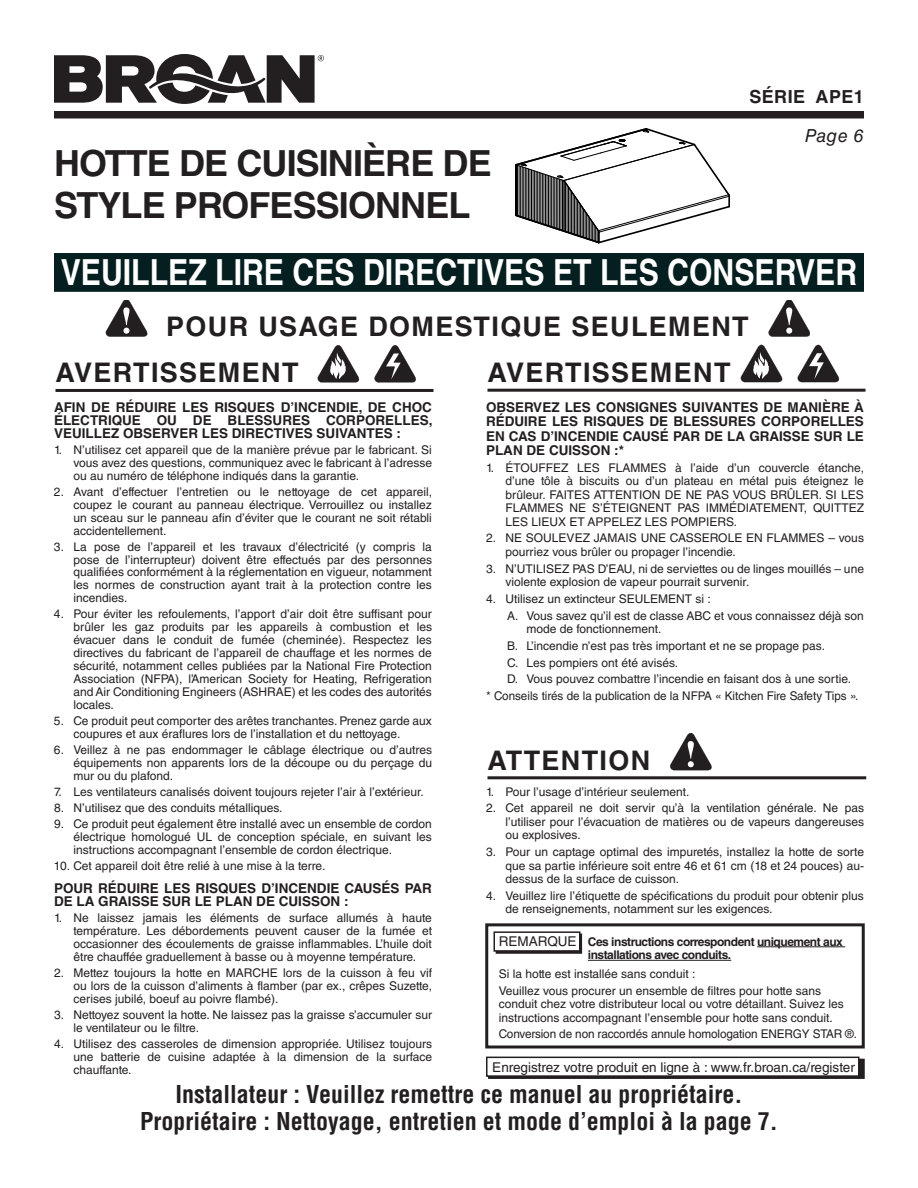
<style>
.page{position:relative;width:918px;height:1188px;background:#fff}
.page>*{position:absolute;margin:0;border:0;box-sizing:border-box;transform-origin:0 0}
.t1{font:700 36px "Helvetica LT Std";color:#fff;scale:.84 1}
.t2{font:700 36px/42.3px "Helvetica LT Std";letter-spacing:-.025em;color:#231f20}
.t3{font:700 27px/45.9px "Helvetica LT Std";letter-spacing:.05em;color:#231f20}
.t4{font:700 condensed 24px/27.3px "Helvetica LT Std";color:#231f20;text-align:center}
.t5{font:700 18px "Helvetica LT Std";letter-spacing:.025em;color:#231f20}
.t6{font:italic 18px "Helvetica LT Std";color:#231f20}
.t7{font:700 13.5px/12.9px "Helvetica LT Std";color:#231f20;text-align:justify}
.t8{font:13.5px "Helvetica LT Std";color:#231f20}
.t9{font:12px/12.9px "Helvetica LT Std";color:#231f20;text-align:justify}
.t10{font:700 12px/13.5px "Helvetica LT Std";letter-spacing:-.04em;color:#231f20}
.s1{font-weight:400;font-size:13.5px}
</style>
<div class="page">
<div style="left:54px;top:111px;width:810px;height:7px;background:#231f20"></div>
<svg style="left:54px;top:54px;width:270px;height:50px"></svg>
<hr style="left:56px;top:389px;width:378px;height:3px;background:#231f20">
<svg style="left:318px;top:345px;width:41px;height:38px"></svg>
<svg style="left:374px;top:345px;width:42px;height:38px"></svg>
<hr style="left:488px;top:776px;width:378px;height:3px;background:#231f20">
<svg style="left:670px;top:734px;width:42px;height:37px"></svg>
<div style="left:54px;top:254px;width:810px;height:39px;background:#051e1f"></div>
<hr style="left:54px;top:292px;width:810px;height:3px;background:#fff">
<svg style="left:106px;top:300px;width:41px;height:37px"></svg>
<svg style="left:768px;top:300px;width:42px;height:37px"></svg>
<hr style="left:488px;top:389px;width:378px;height:3px;background:#231f20">
<svg style="left:741px;top:345px;width:41px;height:38px"></svg>
<svg style="left:798px;top:345px;width:41px;height:38px"></svg>
<div style="left:496px;top:934px;width:86px;height:20px;border:2px solid #231f20"></div>
<div style="left:494px;top:932px;width:86px;height:19px;background:#fff"></div>
<div style="left:494px;top:931px;width:86px;height:21px;border:2px solid #231f20"></div>
<svg style="left:515px;top:128px;width:215px;height:116px"></svg>
<hr style="left:582px;top:207px;width:1px;height:30px;background:#000">
<hr style="left:580px;top:205px;width:1px;height:31px;background:#000">
<hr style="left:579px;top:203px;width:1px;height:33px;background:#000">
<hr style="left:577px;top:201px;width:1px;height:34px;background:#000">
<hr style="left:576px;top:198px;width:1px;height:37px;background:#000">
<hr style="left:574px;top:196px;width:1px;height:38px;background:#000">
<hr style="left:573px;top:194px;width:1px;height:40px;background:#000">
<hr style="left:571px;top:192px;width:1px;height:41px;background:#000">
<hr style="left:570px;top:190px;width:1px;height:43px;background:#000">
<hr style="left:568px;top:187px;width:1px;height:45px;background:#000">
<hr style="left:567px;top:185px;width:1px;height:47px;background:#000">
<hr style="left:565px;top:183px;width:1px;height:48px;background:#000">
<hr style="left:564px;top:181px;width:1px;height:50px;background:#000">
<div style="left:485px;top:923px;width:380px;height:125px;border:3px solid #231f20"></div>
<hr style="left:757px;top:947px;width:88px;height:1px;background:#231f20">
<hr style="left:588px;top:960px;width:143px;height:1px;background:#231f20">
<div style="left:488px;top:1059px;width:377px;height:20px;border:2px solid #231f20"></div>
<div style="left:487px;top:1057px;width:372px;height:19px;background:#fff"></div>
<div style="left:486px;top:1057px;width:374px;height:20px;border:2px solid #231f20"></div>
<h1 class="t2" style="left:54px;top:141px;width:439px">HOTTE DE CUISINIÈRE DE<br>STYLE PROFESSIONNEL</h1>
<h3 class="t5" style="left:749px;top:86px;width:116px">SÉRIE APE1</h3>
<h3 class="t6" style="left:805px;top:125px;width:61px">Page 6</h3>
<h1 class="t1" style="left:61px;top:251px;width:950px">VEUILLEZ LIRE CES DIRECTIVES ET LES CONSERVER</h1>
<h2 class="t3" style="left:488px;top:303px;width:263px;text-indent:-321px">POUR USAGE DOMESTIQUE SEULEMENT<br>AVERTISSEMENT</h2>
<p class="t7" style="left:486px;top:400px;width:379px;line-height:14.2px">OBSERVEZ LES CONSIGNES SUIVANTES DE MANIÈRE À RÉDUIRE LES RISQUES DE BLESSURES CORPORELLES EN CAS D’INCENDIE CAUSÉ PAR DE LA GRAISSE SUR LE PLAN DE CUISSON :*</p>
<p class="t9" style="left:506px;top:461px;width:360px;line-height:13.5px;text-indent:-20px">1. ÉTOUFFEZ LES FLAMMES à l’aide d’un couvercle étanche, d’une tôle à biscuits ou d’un plateau en métal puis éteignez le brûleur. FAITES ATTENTION DE NE PAS VOUS BRÛLER. SI LES FLAMMES NE S’ÉTEIGNENT PAS IMMÉDIATEMENT, QUITTEZ LES LIEUX ET APPELEZ LES POMPIERS.</p>
<p class="t9" style="left:506px;top:531px;width:360px;line-height:13.5px;text-indent:-20px">2. NE SOULEVEZ JAMAIS UNE CASSEROLE EN FLAMMES – vous pourriez vous brûler ou propager l’incendie.</p>
<p class="t9" style="left:506px;top:562px;width:360px;line-height:13.5px;text-indent:-20px">3. N’UTILISEZ PAS D’EAU, ni de serviettes ou de linges mouillés – une violente explosion de vapeur pourrait survenir.</p>
<p class="t9" style="left:507px;top:590px;width:358px;line-height:16.8px;text-indent:-21px">4. Utilisez un extincteur SEULEMENT si :<br>A. Vous savez qu’il est de classe ABC et vous connaissez déjà son</p>
<p class="t9" style="left:526px;top:622px;width:137px">mode de fonctionnement.</p>
<p class="t9" style="left:507px;top:639px;width:320px">B. L’incendie n’est pas très important et ne se propage pas.</p>
<p class="t9" style="left:507px;top:656px;width:173px">C. Les pompiers ont été avisés.</p>
<p class="t9" style="left:507px;top:673px;width:346px">D. Vous pouvez combattre l’incendie en faisant dos à une sortie.</p>
<p class="t9" style="left:486px;top:689px;width:374px">* Conseils tirés de la publication de la NFPA « Kitchen Fire Safety Tips ».</p>
<h2 class="t3" style="left:56px;top:350px;width:245px">AVERTISSEMENT</h2>
<p class="t7" style="left:54px;top:401px;width:380px">AFIN DE RÉDUIRE LES RISQUES D’INCENDIE, DE CHOC ÉLECTRIQUE OU DE BLESSURES CORPORELLES, VEUILLEZ OBSERVER LES DIRECTIVES SUIVANTES :</p>
<p class="t9" style="left:73px;top:443px;width:360px;text-indent:-19px">1. N’utilisez cet appareil que de la manière prévue par le fabricant. Si vous avez des questions, communiquez avec le fabricant à l’adresse ou au numéro de téléphone indiqués dans la garantie.</p>
<p class="t9" style="left:73px;top:485px;width:360px;text-indent:-20px">2. Avant d’effectuer l’entretien ou le nettoyage de cet appareil, coupez le courant au panneau électrique. Verrouillez ou installez un sceau sur le panneau afin d’éviter que le courant ne soit rétabli accidentellement.</p>
<p class="t9" style="left:73px;top:540px;width:360px;text-indent:-20px">3. La pose de l’appareil et les travaux d’électricité (y compris la pose de l’interrupteur) doivent être effectués par des personnes qualifiées conformément à la réglementation en vigueur, notamment les normes de construction ayant trait à la protection contre les incendies.</p>
<p class="t9" style="left:73px;top:608px;width:360px;text-indent:-19px">4. Pour éviter les refoulements, l’apport d’air doit être suffisant pour brûler les gaz produits par les appareils à combustion et les évacuer dans le conduit de fumée (cheminée). Respectez les directives du fabricant de l’appareil de chauffage et les normes de sécurité, notamment celles publiées par la National Fire Protection Association (NFPA), l’American Society for Heating, Refrigeration and Air Conditioning Engineers (ASHRAE) et les codes des autorités locales.</p>
<p class="t9" style="left:73px;top:714px;width:360px;text-indent:-20px">5. Ce produit peut comporter des arêtes tranchantes. Prenez garde aux coupures et aux éraflures lors de l’installation et du nettoyage.</p>
<p class="t9" style="left:73px;top:743px;width:360px;text-indent:-20px">6. Veillez à ne pas endommager le câblage électrique ou d’autres équipements non apparents lors de la découpe ou du perçage du mur ou du plafond.</p>
<p class="t9" style="left:54px;top:785px;width:371px">7. Les ventilateurs canalisés doivent toujours rejeter l’air à l’extérieur.</p>
<p class="t9" style="left:54px;top:801px;width:230px">8. N’utilisez que des conduits métalliques.</p>
<p class="t9" style="left:73px;top:817px;width:360px;text-indent:-19px">9. Ce produit peut également être installé avec un ensemble de cordon électrique homologué UL de conception spéciale, en suivant les instructions accompagnant l’ensemble de cordon électrique.</p>
<p class="t9" style="left:54px;top:859px;width:273px">10. Cet appareil doit être relié à une mise à la terre.</p>
<p class="t7" style="left:54px;top:882px;width:380px">POUR RÉDUIRE LES RISQUES D’INCENDIE CAUSÉS PAR<br>DE LA GRAISSE SUR LE PLAN DE CUISSON :</p>
<p class="t9" style="left:74px;top:911px;width:360px;text-indent:-20px">1. Ne laissez jamais les éléments de surface allumés à haute température. Les débordements peuvent causer de la fumée et occasionner des écoulements de graisse inflammables. L’huile doit être chauffée graduellement à basse ou à moyenne température.</p>
<p class="t9" style="left:74px;top:966px;width:360px;text-indent:-20px">2. Mettez toujours la hotte en MARCHE lors de la cuisson à feu vif ou lors de la cuisson d’aliments à flamber (par ex., crêpes Suzette, cerises jubilé, boeuf au poivre flambé).</p>
<p class="t9" style="left:74px;top:1008px;width:360px;text-indent:-20px">3. Nettoyez souvent la hotte. Ne laissez pas la graisse s’accumuler sur le ventilateur ou le filtre.</p>
<p class="t9" style="left:74px;top:1037px;width:360px;text-indent:-20px">4. Utilisez des casseroles de dimension appropriée. Utilisez toujours une batterie de cuisine adaptée à la dimension de la surface chauffante.</p>
<h2 class="t3" style="left:488px;top:737px;width:164px">ATTENTION</h2>
<p class="t9" style="left:486px;top:785px;width:205px">1. Pour l’usage d’intérieur seulement.</p>
<p class="t9" style="left:506px;top:801px;width:360px;line-height:13.5px;text-indent:-20px">2. Cet appareil ne doit servir qu’à la ventilation générale. Ne pas l’utiliser pour l’évacuation de matières ou de vapeurs dangereuses ou explosives.</p>
<p class="t9" style="left:506px;top:845px;width:360px;line-height:13.5px;text-indent:-20px">3. Pour un captage optimal des impuretés, installez la hotte de sorte que sa partie inférieure soit entre 46 et 61 cm (18 et 24 pouces) au&shy;dessus de la surface de cuisson.</p>
<p class="t9" style="left:506px;top:889px;width:360px;line-height:13.5px;text-indent:-20px">4. Veuillez lire l’étiquette de spécifications du produit pour obtenir plus de renseignements, notamment sur les exigences.</p>
<p class="t10" style="left:588px;top:934px;width:256px;text-indent:-89px"><span class="s1">REMARQUE</span> Ces instructions correspondent uniquement aux installations avec conduits.</p>
<p class="t9" style="left:499px;top:965px;width:324px;line-height:16.8px">Si la hotte est installée sans conduit :<br>Veuillez vous procurer un ensemble de filtres pour hotte sans</p>
<p class="t9" style="left:499px;top:997px;width:346px;line-height:13.5px">conduit chez votre distributeur local ou votre détaillant. Suivez les instructions accompagnant l’ensemble pour hotte sans conduit.</p>
<p class="t9" style="left:499px;top:1028px;width:360px">Conversion de non raccordés annule homologation ENERGY STAR ®.</p>
<p class="t8" style="left:492px;top:1059px;width:364px">Enregistrez votre produit en ligne à : www.fr.broan.ca/register</p>
<h3 class="t4" style="left:140px;top:1080px;width:639px">Installateur : Veuillez remettre ce manuel au propriétaire.<br>Propriétaire : Nettoyage, entretien et mode d’emploi à la page 7.</h3>
</div>
